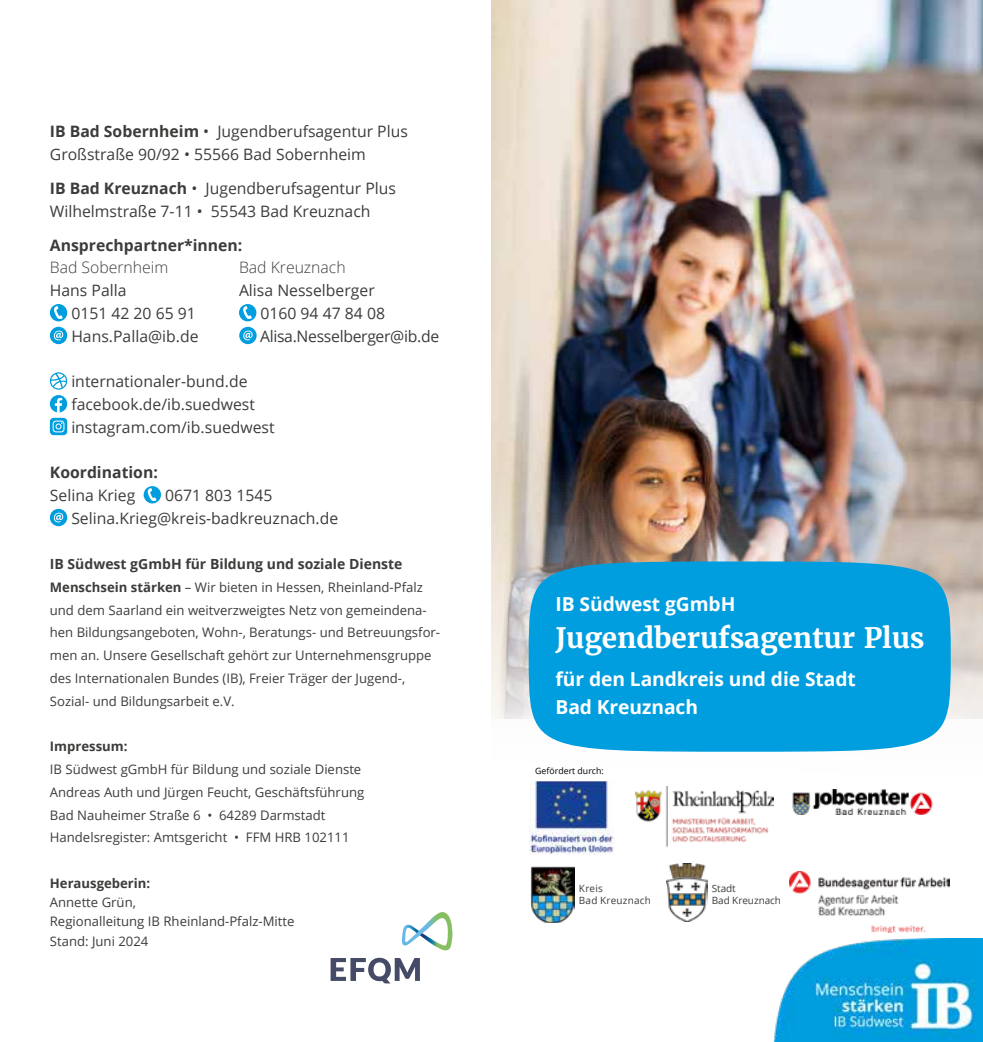
<style>
.page{position:relative;width:983px;height:1042px;background:#fff}
.page>*{position:absolute;margin:0;border:0;box-sizing:border-box;transform-origin:0 0}
.t1{font:700 28px/36.8px "Merriweather";letter-spacing:-.005em;color:#fff}
.t2{font:700 19.25px/28px "Open Sans";letter-spacing:-.005em;color:#fff}
.t3{font:15.75px/22.8px "Open Sans";color:#3c3c3b}
.t4{font:700 15.75px "Open Sans";color:#3c3c3b}
.t5{font:300 15.75px "Open Sans";color:#3c3c3b}
.t6{font:15.75px "Open Sans";letter-spacing:-.02em;color:#3c3c3b}
.t7{font:700 14px "Open Sans";color:#3c3c3b}
.t8{font:13.12px/22.8px "Open Sans";color:#3c3c3b}
.t9{font:700 13.12px "Open Sans";color:#3c3c3b}
.t10{font:9.97px/12.2px "Open Sans";letter-spacing:.005em;color:#3c3c3b}
.t11{font:8.75px "Open Sans";color:#000}
.s1{font-weight:700}
</style>
<div class="page">
<svg style="left:50px;top:304px;width:17px;height:17px"></svg>
<div style="left:239px;top:304px;width:17px;height:17px;background:#009ddf;border-radius:50%"></div>
<svg style="left:243px;top:306px;width:9px;height:13px"></svg>
<svg style="left:50px;top:327px;width:17px;height:17px"></svg>
<svg style="left:239px;top:327px;width:17px;height:17px"></svg>
<svg style="left:50px;top:372px;width:17px;height:40px"></svg>
<svg style="left:50px;top:418px;width:17px;height:17px"></svg>
<svg style="left:53px;top:420px;width:11px;height:12px"></svg>
<div style="left:144px;top:486px;width:17px;height:17px;background:#009ddf;border-radius:50%"></div>
<svg style="left:148px;top:488px;width:8px;height:13px"></svg>
<svg style="left:50px;top:509px;width:17px;height:17px"></svg>
<img style="left:491px;top:0;width:491px;height:378px">
<img style="left:491px;top:378px;width:491px;height:555px">
<div style="left:528px;top:561px;width:422px;height:191px;background:#009ddf;border-radius:50%"></div>
<img style="left:773px;top:938px;width:209px;height:104px">
<img style="left:789px;top:872px;width:160px;height:60px">
<img style="left:530px;top:866px;width:44px;height:57px">
<img style="left:666px;top:863px;width:41px;height:58px">
<img style="left:529px;top:781px;width:85px;height:73px">
<img style="left:791px;top:789px;width:142px;height:26px">
<img style="left:635px;top:786px;width:138px;height:68px">
<svg style="left:330px;top:958px;width:90px;height:25px"></svg>
<svg style="left:402px;top:912px;width:50px;height:38px"></svg>
<p class="t3" style="left:50px;top:119px;width:359px"><span class="s1">IB Bad Sobernheim</span> • Jugendberufsagentur Plus<br>Großstraße 90/92 • 55566 Bad Sobernheim</p>
<p class="t3" style="left:50px;top:176px;width:347px"><span class="s1">IB Bad Kreuznach</span> • Jugendberufsagentur Plus<br>Wilhelmstraße 7-11 • 55543 Bad Kreuznach</p>
<p class="t4" style="left:50px;top:234px;width:194px">Ansprechpartner*innen:</p>
<p class="t5" style="left:50px;top:257px;width:120px">Bad Sobernheim</p>
<p class="t5" style="left:239px;top:257px;width:108px">Bad Kreuznach</p>
<p class="t3" style="left:50px;top:279px;width:78px">Hans Palla</p>
<p class="t3" style="left:239px;top:279px;width:137px">Alisa Nesselberger</p>
<p class="t3" style="left:71px;top:301px;width:126px">0151 42 20 65 91</p>
<p class="t3" style="left:260px;top:301px;width:126px">0160 94 47 84 08</p>
<p class="t3" style="left:71px;top:324px;width:129px">Hans.Palla@ib.de</p>
<p class="t6" style="left:260px;top:325px;width:180px">Alisa.Nesselberger@ib.de</p>
<p class="t3" style="left:71px;top:370px;width:205px">internationaler-bund.de facebook.de/ib.suedwest instagram.com/ib.suedwest</p>
<p class="t4" style="left:50px;top:461px;width:109px">Koordination:</p>
<p class="t3" style="left:50px;top:483px;width:87px">Selina Krieg</p>
<p class="t3" style="left:71px;top:483px;width:268px;text-indent:94px">0671 803 1545<br>Selina.Krieg@kreis-badkreuznach.de</p>
<p class="t7" style="left:50px;top:554px;width:354px">IB Südwest gGmbH für Bildung und soziale Dienste</p>
<p class="t8" style="left:50px;top:575px;width:391px"><span class="s1">Menschsein stärken</span> – Wir bieten in Hessen, Rheinland-Pfalz und dem Saarland ein weitverzweigtes Netz von gemeindena&shy;hen Bildungsangeboten, Wohn-, Beratungs- und Betreuungsfor&shy;men an. Unsere Gesellschaft gehört zur Unternehmensgruppe des Internationalen Bundes (IB), Freier Träger der Jugend-, Sozial- und Bildungsarbeit e.V.</p>
<p class="t9" style="left:50px;top:737px;width:79px">Impressum:</p>
<p class="t8" style="left:50px;top:757px;width:316px">IB Südwest gGmbH für Bildung und soziale Dienste Andreas Auth und Jürgen Feucht, Geschäftsführung Bad Nauheimer Straße 6 • 64289 Darmstadt Handelsregister: Amtsgericht • FFM HRB 102111</p>
<p class="t9" style="left:50px;top:874px;width:102px">Herausgeberin:</p>
<p class="t8" style="left:50px;top:892px;width:246px;line-height:19.2px">Annette Grün,<br>Regionalleitung IB Rheinland-Pfalz-Mitte<br>Stand: Juni 2024</p>
<h2 class="t2" style="left:609px;top:584px;width:207px">IB Kreis Mainz-Bingen</h2>
<h1 class="t1" style="left:609px;top:613px;width:260px">JUMP mit Zusatz&shy;qualifikation zum</h1>
<h2 class="t2" style="left:555px;top:590px;width:181px">IB Südwest gGmbH</h2>
<h1 class="t1" style="left:555px;top:619px;width:370px">Jugendberufsagentur Plus</h1>
<h2 class="t2" style="left:555px;top:664px;width:302px">für den Landkreis und die Stadt<br>Bad Kreuznach</h2>
<p class="t11" style="left:535px;top:764px;width:70px">Gefördert durch:</p>
<p class="t10" style="left:578px;top:882px;width:74px">Kreis<br>Bad Kreuznach</p>
<p class="t10" style="left:711px;top:881px;width:71px">Stadt<br>Bad Kreuznach</p>
</div>
